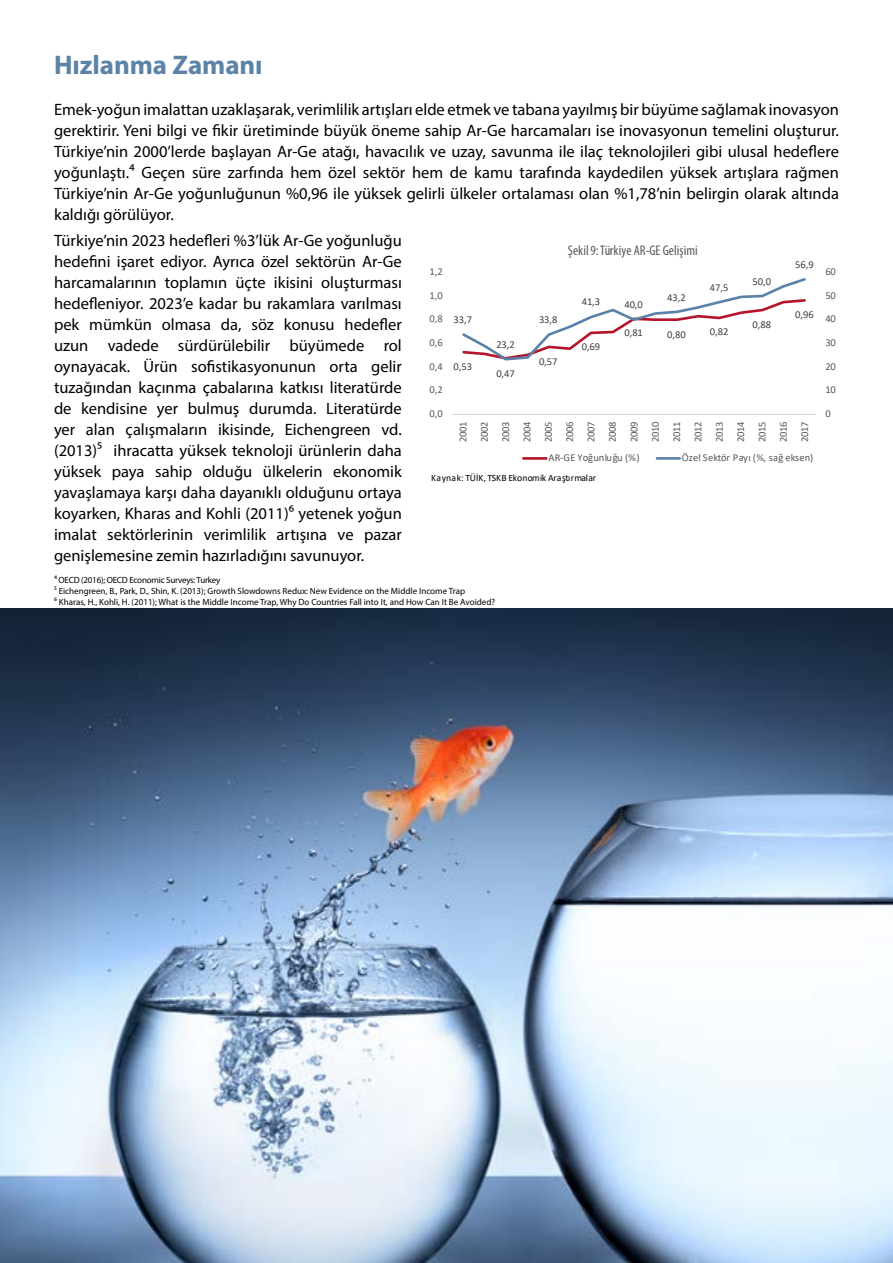
<style>
.page{position:relative;width:893px;height:1263px;background:#fff}
.page>*{position:absolute;margin:0;border:0;box-sizing:border-box;transform-origin:0 0}
.t1{font:700 27px "Myriad Pro";letter-spacing:-.005em;color:#5b82a7}
.t2{font:16.5px/21px "Myriad Pro";color:#000;text-align:justify}
.t3{font:condensed 14.1px "Myriad Pro";letter-spacing:.005em;color:#595959}
.t4{font:10.5px/21.3px "Calibri";letter-spacing:-.005em;color:#595959;text-align:justify}
.t5{font:10.5px "Calibri";letter-spacing:-.005em;color:#404040}
.t6{font:9.6px "Calibri";color:#000}
.t7{font:9px/10.8px "Myriad Pro";color:#000}
</style>
<div class="page">
<hr style="left:892px;top:0;width:1px;height:1263px;background:#ebebeb">
<img style="left:0;top:608px;width:893px;height:655px">
<hr style="left:452px;top:414px;width:364px;height:1px;background:#d9d9d9">
<svg style="left:462px;top:278px;width:344px;height:83px"></svg>
<hr style="left:523px;top:457px;width:23px;height:3px;background:#b6142c">
<hr style="left:657px;top:457px;width:23px;height:3px;background:#5a82a8">
<h1 class="t1" style="left:54px;top:48px;width:210px">Hızlanma Zamanı</h1>
<p class="t2" style="left:54px;top:99px;width:786px">Emek-yoğun imalattan uzaklaşarak, verimlilik artışları elde etmek ve tabana yayılmış bir büyüme sağlamak inovasyon gerektirir. Yeni bilgi ve fikir üretiminde büyük öneme sahip Ar-Ge harcamaları ise inovasyonun temelini oluşturur.<br>Türkiye’nin 2000’lerde başlayan Ar-Ge atağı, havacılık ve uzay, savunma ile ilaç teknolojileri gibi ulusal hedeflere yoğunlaştı.⁴ Geçen süre zarfında hem özel sektör hem de kamu tarafında kaydedilen yüksek artışlara rağmen Türkiye’nin Ar-Ge yoğunluğunun %0,96 ile yüksek gelirli ülkeler ortalaması olan %1,78’nin belirgin olarak altında kaldığı görülüyor.</p>
<p class="t2" style="left:54px;top:230px;width:349px">Türkiye’nin 2023 hedefleri %3’lük Ar-Ge yoğunluğu hedefini işaret ediyor. Ayrıca özel sektörün Ar-Ge harcamalarının toplamın üçte ikisini oluşturması hedefleniyor. 2023’e kadar bu rakamlara varılması pek mümkün olmasa da, söz konusu hedefler uzun vadede sürdürülebilir büyümede rol oynayacak. Ürün sofistikasyonunun orta gelir tuzağından kaçınma çabalarına katkısı literatürde de kendisine yer bulmuş durumda. Literatürde yer alan çalışmaların ikisinde, Eichengreen vd. (2013)⁵ ihracatta yüksek teknoloji ürünlerin daha yüksek paya sahip olduğu ülkelerin ekonomik yavaşlamaya karşı daha dayanıklı olduğunu ortaya koyarken, Kharas and Kohli (2011)⁶ yetenek yoğun imalat sektörlerinin verimlilik artışına ve pazar genişlemesine zemin hazırladığını savunuyor.</p>
<p class="t7" style="left:54px;top:575px;width:443px">4 OECD (2016); OECD Economic Surveys: Turkey<br>5 Eichengreen, B., Park, D., Shin, K. (2013); Growth Slowdowns Redux: New Evidence on the Middle Income Trap<br>6 Kharas, H., Kohli, H. (2011); What is the Middle Income Trap, Why Do Countries Fall into It, and How Can It Be Avoided?</p>
<p class="t3" style="left:568px;top:242px;width:131px">Şekil 9: Türkiye AR-GE Gelişimi</p>
<p class="t5" style="left:795px;top:258px;width:20px">56,9</p>
<p class="t4" style="left:429px;top:261px;width:15px">1,2</p>
<p class="t4" style="left:825px;top:261px;width:12px">60</p>
<p class="t5" style="left:752px;top:274px;width:20px">50,0</p>
<p class="t5" style="left:710px;top:280px;width:20px">47,5</p>
<p class="t4" style="left:825px;top:284px;width:12px">50</p>
<p class="t4" style="left:429px;top:284px;width:15px">1,0</p>
<p class="t5" style="left:667px;top:290px;width:20px">43,2</p>
<p class="t5" style="left:582px;top:294px;width:20px">41,3</p>
<p class="t5" style="left:624px;top:297px;width:20px">40,0</p>
<p class="t5" style="left:795px;top:308px;width:20px">0,96</p>
<p class="t4" style="left:429px;top:308px;width:15px">0,8</p>
<p class="t4" style="left:825px;top:308px;width:12px">40</p>
<p class="t5" style="left:539px;top:312px;width:20px">33,8</p>
<p class="t5" style="left:454px;top:312px;width:20px">33,7</p>
<p class="t5" style="left:752px;top:317px;width:20px">0,88</p>
<p class="t5" style="left:624px;top:326px;width:20px">0,81</p>
<p class="t5" style="left:667px;top:327px;width:20px">0,80</p>
<p class="t5" style="left:710px;top:325px;width:20px">0,82</p>
<p class="t4" style="left:429px;top:332px;width:15px">0,6</p>
<p class="t4" style="left:825px;top:332px;width:12px">30</p>
<p class="t5" style="left:496px;top:337px;width:20px">23,2</p>
<p class="t5" style="left:582px;top:339px;width:20px">0,69</p>
<p class="t5" style="left:539px;top:354px;width:20px">0,57</p>
<p class="t4" style="left:429px;top:355px;width:15px">0,4</p>
<p class="t4" style="left:825px;top:355px;width:12px">20</p>
<p class="t5" style="left:454px;top:359px;width:20px">0,53</p>
<p class="t5" style="left:496px;top:366px;width:20px">0,47</p>
<p class="t4" style="left:429px;top:379px;width:15px">0,2</p>
<p class="t4" style="left:825px;top:379px;width:12px">10</p>
<p class="t4" style="left:429px;top:402px;width:15px">0,0</p>
<p class="t4" style="left:825px;top:402px;width:7px">0</p>
<p class="t4" style="left:452px;top:442px;width:23px;rotate:-90deg">2001<br>2002<br>2003<br>2004<br>2005<br>2006<br>2007<br>2008<br>2009<br>2010<br>2011<br>2012<br>2013<br>2014<br>2015<br>2016<br>2017</p>
<p class="t4" style="left:549px;top:447px;width:93px">AR-GE Yoğunluğu (%)</p>
<p class="t4" style="left:682px;top:447px;width:133px">Özel Sektör Payı (%, sağ eksen)</p>
<p class="t6" style="left:431px;top:471px;width:167px">Kaynak: TÜİK,TSKB Ekonomik Araştırmalar</p>
</div>
